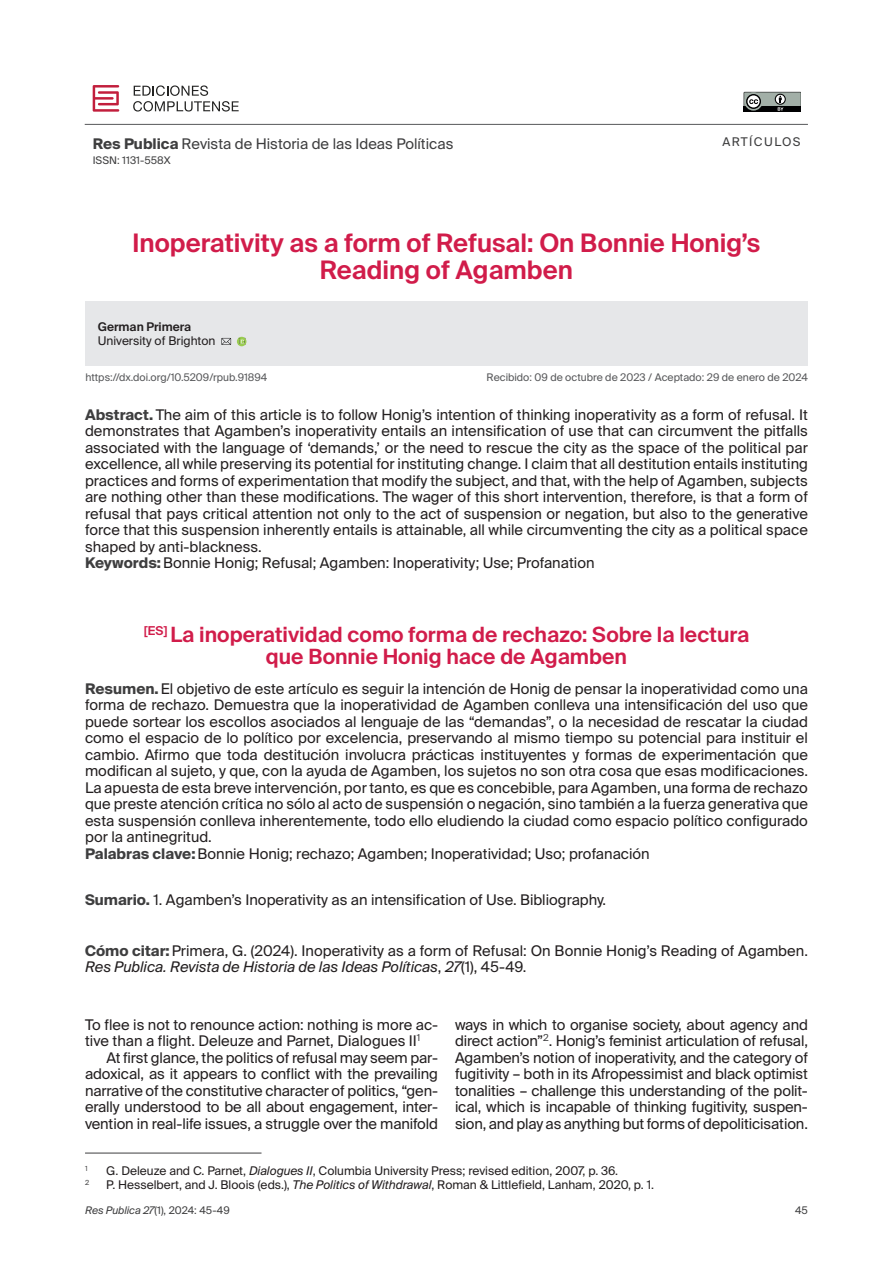
<style>
.page{position:relative;width:893px;height:1263px;background:#fff}
.page>*{position:absolute;margin:0;border:0;box-sizing:border-box;transform-origin:0 0}
._000-Título_original_ES{font:600 25.5px/27px "Suisse Intl";color:#d11c4a;text-align:center}
._000-Título_traducido_EN{font:600 21px/22.5px "Suisse Intl";color:#d11c4a;text-align:center}
._000_Resumen_abstract_ES{font:14.7px/16.5px "Suisse Intl";color:#231f20;text-align:justify}
._000-TXT_GENERAL{font:14.7px/16.5px "Suisse Intl";letter-spacing:-.01em;color:#231f20;text-align:justify}
._000_COMO_CITAR{font:14.7px/16.5px "Suisse Intl";color:#231f20}
._000-Palabras_clave_keywords{font:14.7px "Suisse Intl";color:#231f20}
._000-PRIMER_PARRAFO{font:14.7px/16.5px "Suisse Intl";color:#231f20}
._000_SUMARIO{font:14.7px "Suisse Intl";color:#231f20}
._00-REVISTA{font:14.7px "Suisse Intl";color:#3e3e3f}
._000-Notas_al_pie{font:12px "Suisse Intl";color:#231f20}
._000-CARGO{font:12px "Suisse Intl";color:#231f20}
._000-Autor{font:600 12px "Suisse Intl";color:#231f20}
.Normal_1er_parr{font:12px "Suisse Intl";letter-spacing:.12em;color:#3e3e3f}
._000-DOI{font:10.5px "Suisse Intl";color:#57585a}
.Normal_1er_parr-2{font:10.5px "Suisse Intl";color:#3e3e3f}
._000-Notas_al_pie-2{font:7.05px "Suisse Intl";color:#3e3e3f}
.s1{font-weight:700}
.s2{font-weight:700;color:#3e3e3f}
.s3{font-style:italic}
</style>
<div class="page">
<hr style="left:85px;top:124px;width:723px;height:1px;background:#57585a">
<svg style="left:744px;top:92px;width:56px;height:19px"></svg>
<svg style="left:93px;top:85px;width:26px;height:26px"></svg>
<svg style="left:133px;top:85px;width:106px;height:26px"></svg>
<div style="left:85px;top:301px;width:723px;height:65px;background:#e6e7e9"></div>
<svg style="left:221px;top:338px;width:10px;height:7px"></svg>
<svg style="left:237px;top:337px;width:9px;height:9px"></svg>
<hr style="left:85px;top:1153px;width:176px;height:1px;background:#3e3e3f">
<p class="_00-REVISTA" style="left:93px;top:135px;width:362px"><span class="s1">Res Publica</span> Revista de Historia de las Ideas Políticas</p>
<p class="Normal_1er_parr-2" style="left:93px;top:154px;width:79px">ISSN: 1131-558X</p>
<p class="Normal_1er_parr" style="left:722px;top:135px;width:80px">ARTÍCULOS</p>
<p class="_000-Título_original_ES" style="left:133px;top:229px;width:629px">Inoperativity as a form of Refusal: On Bonnie Honig’s<br>Reading of Agamben</p>
<p class="_000-Autor" style="left:98px;top:320px;width:95px">German Primera</p>
<p class="_000-CARGO" style="left:98px;top:334px;width:119px">University of Brighton</p>
<p class="_000-DOI" style="left:85px;top:372px;width:184px">https://dx.doi.org/10.5209/rpub.91894</p>
<p class="_000-DOI" style="left:487px;top:372px;width:323px">Recibido: 09 de octubre de 2023 / Aceptado: 29 de enero de 2024</p>
<p class="_000_Resumen_abstract_ES" style="left:85px;top:406px;width:724px"><span class="s2">Abstract.</span> The aim of this article is to follow Honig’s intention of thinking inoperativity as a form of refusal. It demonstrates that Agamben’s inoperativity entails an intensification of use that can circumvent the pitfalls associated with the language of ‘demands,’ or the need to rescue the city as the space of the political par excellence, all while preserving its potential for instituting change. I claim that all destitution entails instituting practices and forms of experimentation that modify the subject, and that, with the help of Agamben, subjects are nothing other than these modifications. The wager of this short intervention, therefore, is that a form of refusal that pays critical attention not only to the act of suspension or negation, but also to the generative force that this suspension inherently entails is attainable, all while circumventing the city as a political space shaped by anti-blackness.</p>
<p class="_000-Palabras_clave_keywords" style="left:85px;top:554px;width:511px"><span class="s2">Keywords:</span>Bonnie Honig; Refusal; Agamben: Inoperativity; Use; Profanation</p>
<p class="_000-Título_traducido_EN" style="left:144px;top:623px;width:607px"><sup>[ES]</sup> La inoperatividad como forma de rechazo: Sobre la lectura que Bonnie Honig hace de Agamben</p>
<p class="_000_Resumen_abstract_ES" style="left:85px;top:680px;width:724px"><span class="s2">Resumen.</span>El objetivo de este artículo es seguir la intención de Honig de pensar la inoperatividad como una forma de rechazo. Demuestra que la inoperatividad de Agamben conlleva una intensificación del uso que puede sortear los escollos asociados al lenguaje de las “demandas”, o la necesidad de rescatar la ciudad como el espacio de lo político por excelencia, preservando al mismo tiempo su potencial para instituir el cambio. Afirmo que toda destitución involucra prácticas instituyentes y formas de experimentación que modifican al sujeto, y que, con la ayuda de Agamben, los sujetos no son otra cosa que esas modificaciones.<br>La apuesta de esta breve intervención, por tanto, es que es concebible, para Agamben, una forma de rechazo que preste atención crítica no sólo al acto de suspensión o negación, sino también a la fuerza generativa que esta suspensión conlleva inherentemente, todo ello eludiendo la ciudad como espacio político configurado por la antinegritud.</p>
<p class="_000-Palabras_clave_keywords" style="left:85px;top:845px;width:566px"><span class="s2">Palabras clave:</span>Bonnie Honig; rechazo; Agamben; Inoperatividad; Uso; profanación</p>
<p class="_000_SUMARIO" style="left:85px;top:891px;width:522px"><span class="s2">Sumario.</span> 1. Agamben’s Inoperativity as an intensification of Use. Bibliography.</p>
<p class="_000_COMO_CITAR" style="left:85px;top:942px;width:724px"><span class="s2">Cómo citar:</span>Primera, G. (2024). Inoperativity as a form of Refusal: On Bonnie Honig’s Reading of Agamben.<br><span class="s3">Res Publica. Revista de Historia de las Ideas Políticas</span>, <span class="s3">27</span>(1), 45-49.</p>
<p class="_000-PRIMER_PARRAFO" style="left:85px;top:1016px;width:354px">To flee is not to renounce action: nothing is more ac&shy;tive than a flight. Deleuze and Parnet, Dialogues II<sup>1</sup></p>
<p class="_000-TXT_GENERAL" style="left:85px;top:1049px;width:354px;text-indent:21px">At first glance, the politics of refusal may seem par&shy;adoxical, as it appears to conflict with the prevailing narrative of the constitutive character of politics, “gen&shy;erally understood to be all about engagement, inter&shy;vention in real-life issues, a struggle over the manifold</p>
<p class="_000-Notas_al_pie-2" style="left:85px;top:1164px;width:4px">1</p>
<p class="_000-Notas_al_pie" style="left:106px;top:1164px;width:513px">G. Deleuze and C. Parnet, <span class="s3">Dialogues II</span>, Columbia University Press; revised edition, 2007, p. 36.</p>
<p class="_000-Notas_al_pie-2" style="left:85px;top:1178px;width:6px">2</p>
<p class="_000-Notas_al_pie" style="left:106px;top:1177px;width:549px">P. Hesselbert, and J. Bloois (eds.), <span class="s3">The Politics of Withdrawal</span>, Roman &amp; Littlefield, Lanham, 2020, p. 1.</p>
<p class="_000-TXT_GENERAL" style="left:455px;top:1016px;width:354px">ways in which to organise society, about agency and direct action”<sup>2</sup>. Honig’s feminist articulation of refusal, Agamben’s notion of inoperativity, and the category of fugitivity – both in its Afropessimist and black optimist tonalities – challenge this understanding of the polit&shy;ical, which is incapable of thinking fugitivity, suspen&shy;sion, and play as anything but forms of depoliticisation.</p>
<p class="Normal_1er_parr-2" style="left:85px;top:1204px;width:146px"><span class="s3">Res Publica 27</span>(1), 2024: 45-49</p>
<p class="Normal_1er_parr-2" style="left:795px;top:1204px;width:14px">45</p>
</div>
